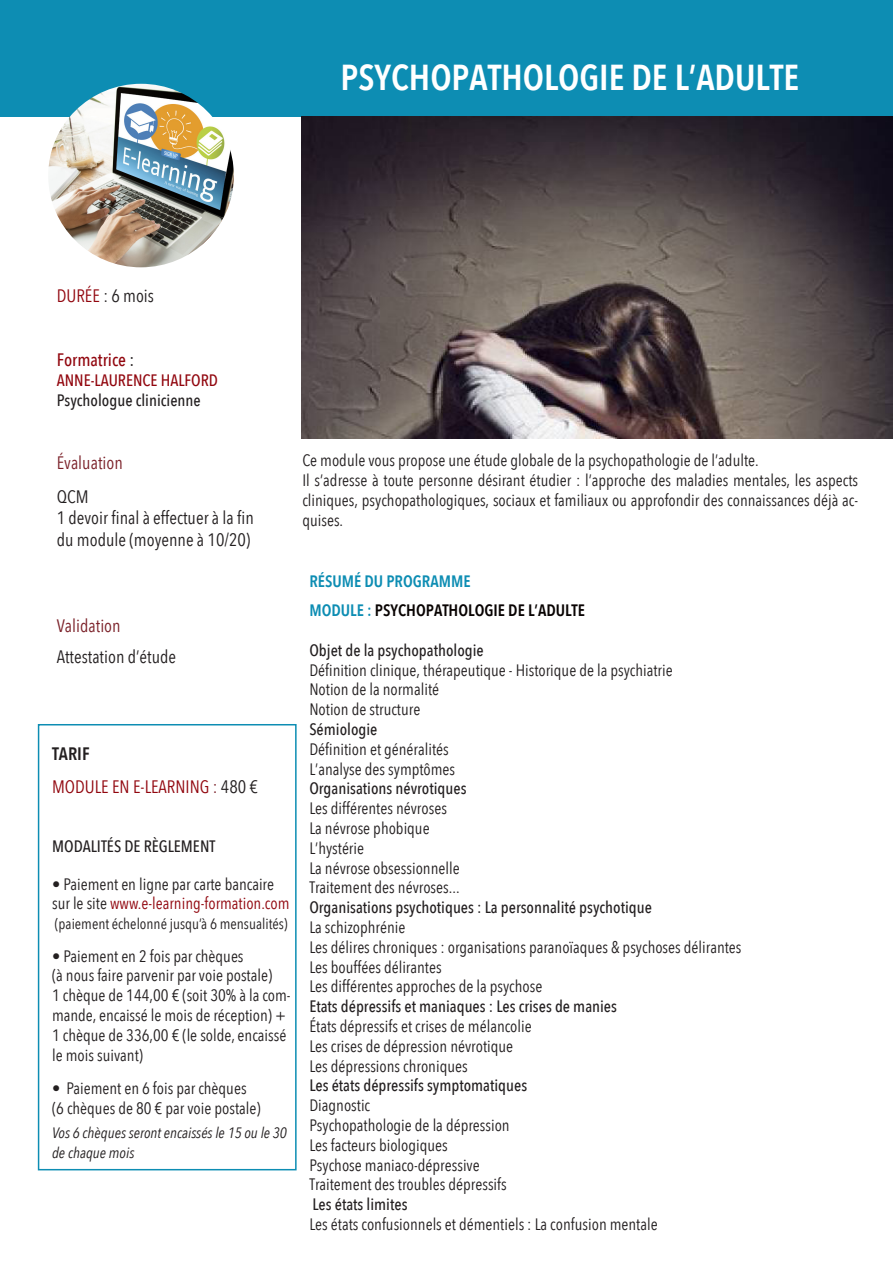
<style>
.page{position:relative;width:893px;height:1263px;background:#fff}
.page>*{position:absolute;margin:0;border:0;box-sizing:border-box;transform-origin:0 0}
.t1{font:600 36px "Avenir Next Condensed";color:#fff}
.BLOC_page_paire{font:18px "Avenir Next Condensed";color:#231f20}
.BLOC_page_paire-2{font:18px "Avenir Next Condensed";color:#91060e}
.BLOC_page_paire-3{font:18px "Avenir Next Condensed";color:#7b2129}
.BLOC_page_paire-4{font:500 18px "Avenir Next Condensed";color:#91060e}
.BLOC_page_paire-5{font:600 18px "Avenir Next Condensed";color:#231f20}
.t2{font:16.5px/19.8px "Avenir Next Condensed";color:#231f20;text-align:justify}
.BLOC_page_paire-6{font:500 16.5px/19.8px "Avenir Next Condensed";color:#231f20}
.t3{font:16.5px "Avenir Next Condensed";color:#91060e}
.t4{font:600 16.5px "Avenir Next Condensed";color:#080302}
.t5{font:600 16.5px "Avenir Next Condensed";color:#0d8db3}
.t6{font:italic 15px/19.8px "Avenir Next Condensed";color:#231f20}
.t7{font:15px "Avenir Next Condensed";color:#231f20}
.s1{color:#91060e}
.s2{color:#231f20}
.s3{color:#7b2129}
.s4{color:#0d8db3}
</style>
<div class="page">
<div style="left:0;top:0;width:893px;height:117px;background:#0d8db3"></div>
<img style="left:301px;top:117px;width:592px;height:321px">
<img style="left:48px;top:84px;width:186px;height:183px">
<div style="left:38px;top:724px;width:259px;height:446px;border:2px solid #0d8db3"></div>
<p class="t1" style="left:340px;top:46px;width:460px">PSYCHOPATHOLOGIE DE L’ADULTE</p>
<p class="BLOC_page_paire" style="left:57px;top:280px;width:99px"><span class="s1">DURÉE</span> : 6 mois</p>
<p class="BLOC_page_paire-4" style="left:57px;top:349px;width:79px">Formatrice <span class="s2">:</span></p>
<p class="BLOC_page_paire-6" style="left:57px;top:370px;width:163px"><span class="s1">ANNE-LAURENCE HALFORD<br></span>Psychologue clinicienne</p>
<p class="BLOC_page_paire-3" style="left:57px;top:447px;width:68px">Évaluation</p>
<p class="BLOC_page_paire" style="left:57px;top:481px;width:33px">QCM</p>
<p class="BLOC_page_paire" style="left:57px;top:502px;width:199px">1 devoir final à effectuer à la fin</p>
<p class="BLOC_page_paire" style="left:57px;top:524px;width:195px">du module (moyenne à 10/20)</p>
<p class="BLOC_page_paire-3" style="left:57px;top:610px;width:65px">Validation</p>
<p class="BLOC_page_paire" style="left:57px;top:641px;width:121px">Attestation d’étude</p>
<p class="BLOC_page_paire-5" style="left:52px;top:738px;width:39px">TARIF</p>
<p class="BLOC_page_paire-2" style="left:52px;top:771px;width:207px">MODULE EN E-LEARNING <span class="s3">:</span> <span class="s2">480 €</span></p>
<p class="BLOC_page_paire-6" style="left:52px;top:836px;width:165px">MODALITÉS DE RÈGLEMENT</p>
<p class="t2" style="left:52px;top:873px;width:223px">• Paiement en ligne par carte bancaire</p>
<p class="t3" style="left:52px;top:889px;width:239px"><span class="s2">sur le site</span> www.e-learning-formation.com</p>
<p class="t7" style="left:55px;top:911px;width:234px">(paiement échelonné jusqu’à 6 mensualités)</p>
<p class="t2" style="left:52px;top:945px;width:193px">• Paiement en 2 fois par chèques</p>
<p class="t2" style="left:52px;top:965px;width:222px">(à nous faire parvenir par voie postale)</p>
<p class="t2" style="left:52px;top:985px;width:240px;text-align:left">1 chèque de 144,00 € (soit 30% à la com&shy;mande, encaissé le mois de réception) +<br>1 chèque de 336,00 € (le solde, encaissé le mois suivant)</p>
<p class="t2" style="left:52px;top:1077px;width:196px">• Paiement en 6 fois par chèques</p>
<p class="t2" style="left:52px;top:1097px;width:210px">(6 chèques de 80 € par voie postale)</p>
<p class="t6" style="left:52px;top:1122px;width:236px">Vos 6 chèques seront encaissés le 15 ou le 30 de chaque mois</p>
<p class="t2" style="left:302px;top:450px;width:458px">Ce module vous propose une étude globale de la psychopathologie de l’adulte.</p>
<p class="t2" style="left:302px;top:469px;width:557px">Il s’adresse à toute personne désirant étudier : l’approche des maladies mentales, les aspects cliniques, psychopathologiques, sociaux et familiaux ou approfondir des connaissances déjà ac&shy;quises.</p>
<p class="t5" style="left:309px;top:567px;width:163px">RÉSUMÉ DU PROGRAMME</p>
<p class="t4" style="left:309px;top:596px;width:277px"><span class="s4">MODULE :</span> PSYCHOPATHOLOGIE DE L’ADULTE</p>
<p class="BLOC_page_paire-6" style="left:309px;top:640px;width:176px">Objet de la psychopathologie</p>
<p class="t2" style="left:309px;top:659px;width:365px">Définition clinique, thérapeutique - Historique de la psychiatrie</p>
<p class="t2" style="left:309px;top:679px;width:131px">Notion de la normalité</p>
<p class="t2" style="left:309px;top:699px;width:112px">Notion de structure</p>
<p class="BLOC_page_paire-6" style="left:309px;top:719px;width:70px">Sémiologie</p>
<p class="t2" style="left:309px;top:738px;width:141px">Définition et généralités</p>
<p class="t2" style="left:309px;top:758px;width:147px">L’analyse des symptômes</p>
<p class="BLOC_page_paire-6" style="left:309px;top:779px;width:159px">Organisations névrotiques</p>
<p class="t2" style="left:309px;top:798px;width:139px">Les différentes névroses</p>
<p class="t2" style="left:309px;top:817px;width:122px">La névrose phobique</p>
<p class="t2" style="left:309px;top:837px;width:56px">L’hystérie</p>
<p class="t2" style="left:309px;top:857px;width:152px">La névrose obsessionnelle</p>
<p class="t2" style="left:309px;top:877px;width:152px">Traitement des névroses...</p>
<p class="BLOC_page_paire-6" style="left:309px;top:897px;width:344px">Organisations psychotiques : La personnalité psychotique</p>
<p class="t2" style="left:309px;top:916px;width:98px">La schizophrénie</p>
<p class="t2" style="left:309px;top:936px;width:434px">Les délires chroniques : organisations paranoïaques &amp; psychoses délirantes</p>
<p class="t2" style="left:309px;top:956px;width:134px">Les bouffées délirantes</p>
<p class="t2" style="left:309px;top:976px;width:235px">Les différentes approches de la psychose</p>
<p class="BLOC_page_paire-6" style="left:309px;top:996px;width:309px">Etats dépressifs et maniaques : Les crises de manies</p>
<p class="t2" style="left:309px;top:1015px;width:224px">États dépressifs et crises de mélancolie</p>
<p class="t2" style="left:309px;top:1035px;width:205px">Les crises de dépression névrotique</p>
<p class="t2" style="left:309px;top:1055px;width:160px">Les dépressions chroniques</p>
<p class="BLOC_page_paire-6" style="left:309px;top:1076px;width:219px">Les états dépressifs symptomatiques</p>
<p class="t2" style="left:309px;top:1095px;width:62px">Diagnostic</p>
<p class="t2" style="left:309px;top:1114px;width:202px">Psychopathologie de la dépression</p>
<p class="t2" style="left:309px;top:1134px;width:140px">Les facteurs biologiques</p>
<p class="t2" style="left:309px;top:1154px;width:172px">Psychose maniaco-dépressive</p>
<p class="t2" style="left:309px;top:1174px;width:199px">Traitement des troubles dépressifs</p>
<p class="BLOC_page_paire-6" style="left:312px;top:1194px;width:97px">Les états limites</p>
<p class="t2" style="left:309px;top:1213px;width:350px">Les états confusionnels et démentiels : La confusion mentale</p>
</div>
